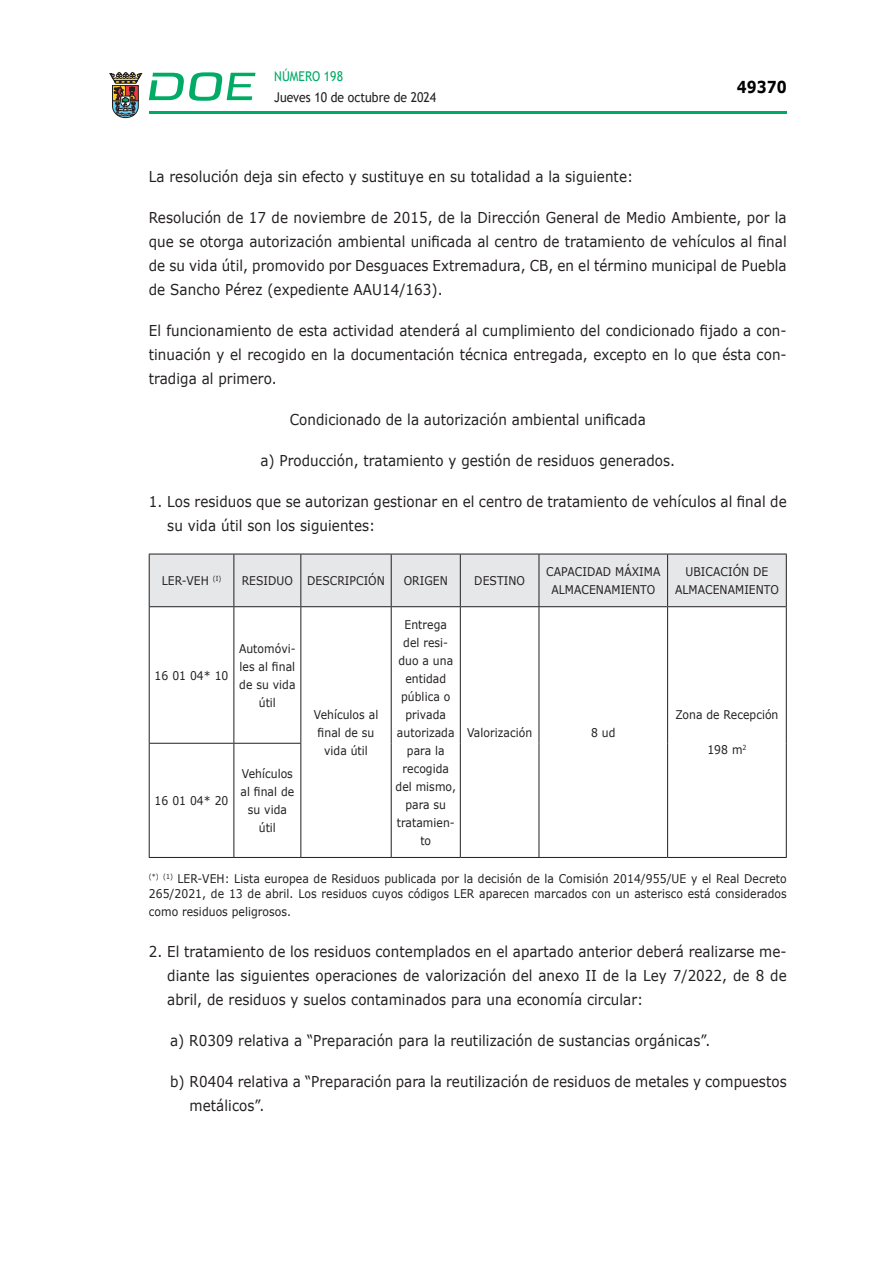
<style>
.page{position:relative;width:893px;height:1263px;background:#fff}
.page>*{position:absolute;margin:0;border:0;box-sizing:border-box;transform-origin:0 0}
.t1{font:700 16.5px "Verdana";color:#000;scale:.85 1}
.CUERPO_DE_TEXTO{font:15px/24px "Verdana";letter-spacing:.005em;color:#231f20;text-align:justify;scale:.9 1}
.t2{font:13.5px "Trebuchet MS";color:#231f20;scale:.9 1}
.t3{font:13.5px "Trebuchet MS";color:#00ab67;scale:.9 1}
.CUERPO_DE_TEXTO-2{font:12px/18px "Verdana";letter-spacing:.005em;color:#231f20;text-align:center;scale:.9 1}
.TABLATITULO{font:12px/18px "Verdana";letter-spacing:.005em;color:#231f20;text-align:center;scale:.9 1}
</style>
<div class="page">
<hr style="left:149px;top:111px;width:638px;height:3px;background:#00ab66">
<svg style="left:109px;top:72px;width:33px;height:46px"></svg>
<svg style="left:149px;top:72px;width:106px;height:29px"></svg>
<div style="left:150px;top:555px;width:636px;height:51px;background:#e6e7e9"></div>
<hr style="left:149px;top:554px;width:85px;height:1px;background:#231f20">
<hr style="left:149px;top:554px;width:1px;height:52px;background:#231f20">
<hr style="left:234px;top:554px;width:67px;height:1px;background:#231f20">
<hr style="left:233px;top:554px;width:1px;height:52px;background:#231f20">
<hr style="left:301px;top:554px;width:90px;height:1px;background:#231f20">
<hr style="left:300px;top:554px;width:1px;height:52px;background:#231f20">
<hr style="left:391px;top:554px;width:69px;height:1px;background:#231f20">
<hr style="left:391px;top:554px;width:1px;height:52px;background:#231f20">
<hr style="left:460px;top:554px;width:79px;height:1px;background:#231f20">
<hr style="left:460px;top:554px;width:1px;height:52px;background:#231f20">
<hr style="left:539px;top:554px;width:129px;height:1px;background:#231f20">
<hr style="left:539px;top:554px;width:1px;height:52px;background:#231f20">
<hr style="left:668px;top:554px;width:119px;height:1px;background:#231f20">
<hr style="left:667px;top:554px;width:1px;height:52px;background:#231f20">
<hr style="left:786px;top:554px;width:1px;height:52px;background:#231f20">
<hr style="left:149px;top:606px;width:85px;height:1px;background:#231f20">
<hr style="left:149px;top:607px;width:1px;height:136px;background:#231f20">
<hr style="left:234px;top:606px;width:67px;height:1px;background:#231f20">
<hr style="left:233px;top:607px;width:1px;height:136px;background:#231f20">
<hr style="left:301px;top:606px;width:90px;height:1px;background:#231f20">
<hr style="left:300px;top:607px;width:1px;height:136px;background:#231f20">
<hr style="left:391px;top:606px;width:69px;height:1px;background:#231f20">
<hr style="left:391px;top:607px;width:1px;height:136px;background:#231f20">
<hr style="left:460px;top:606px;width:79px;height:1px;background:#231f20">
<hr style="left:460px;top:607px;width:1px;height:136px;background:#231f20">
<hr style="left:539px;top:606px;width:129px;height:1px;background:#231f20">
<hr style="left:539px;top:607px;width:1px;height:136px;background:#231f20">
<hr style="left:668px;top:606px;width:119px;height:1px;background:#231f20">
<hr style="left:667px;top:607px;width:1px;height:136px;background:#231f20">
<hr style="left:786px;top:607px;width:1px;height:136px;background:#231f20">
<hr style="left:391px;top:743px;width:1px;height:114px;background:#231f20">
<hr style="left:460px;top:743px;width:1px;height:114px;background:#231f20">
<hr style="left:539px;top:743px;width:1px;height:114px;background:#231f20">
<hr style="left:667px;top:743px;width:1px;height:114px;background:#231f20">
<hr style="left:786px;top:743px;width:1px;height:114px;background:#231f20">
<hr style="left:301px;top:857px;width:90px;height:1px;background:#231f20">
<hr style="left:391px;top:857px;width:69px;height:1px;background:#231f20">
<hr style="left:460px;top:857px;width:79px;height:1px;background:#231f20">
<hr style="left:539px;top:857px;width:129px;height:1px;background:#231f20">
<hr style="left:668px;top:857px;width:119px;height:1px;background:#231f20">
<hr style="left:149px;top:743px;width:85px;height:1px;background:#231f20">
<hr style="left:149px;top:744px;width:1px;height:113px;background:#231f20">
<hr style="left:234px;top:743px;width:67px;height:1px;background:#231f20">
<hr style="left:233px;top:744px;width:1px;height:113px;background:#231f20">
<hr style="left:300px;top:744px;width:1px;height:113px;background:#231f20">
<hr style="left:149px;top:857px;width:85px;height:1px;background:#231f20">
<hr style="left:234px;top:857px;width:67px;height:1px;background:#231f20">
<p class="t3" style="left:274px;top:67px;width:78px">NÚMERO 198</p>
<p class="t2" style="left:274px;top:88px;width:181px">Jueves 10 de octubre de 2024</p>
<p class="t1" style="left:737px;top:75px;width:60px">49370</p>
<p class="CUERPO_DE_TEXTO" style="left:149px;top:164px;width:540px">La resolución deja sin efecto y sustituye en su totalidad a la siguiente:</p>
<p class="CUERPO_DE_TEXTO" style="left:149px;top:205px;width:710px">Resolución de 17 de noviembre de 2015, de la Dirección General de Medio Ambiente, por la que se otorga autorización ambiental unificada al centro de tratamiento de vehículos al final de su vida útil, promovido por Desguaces Extremadura, CB, en el término municipal de Puebla de Sancho Pérez (expediente AAU14/163).</p>
<p class="CUERPO_DE_TEXTO" style="left:149px;top:318px;width:710px">El funcionamiento de esta actividad atenderá al cumplimiento del condicionado fijado a con&shy;tinuación y el recogido en la documentación técnica entregada, excepto en lo que ésta con&shy;tradiga al primero.</p>
<p class="CUERPO_DE_TEXTO" style="left:290px;top:407px;width:397px">Condicionado de la autorización ambiental unificada</p>
<p class="CUERPO_DE_TEXTO" style="left:260px;top:448px;width:462px">a) Producción, tratamiento y gestión de residuos generados.</p>
<p class="CUERPO_DE_TEXTO" style="left:167px;top:489px;width:690px;text-indent:-18px">1. Los residuos que se autorizan gestionar en el centro de tratamiento de vehículos al final de su vida útil son los siguientes:</p>
<p class="TABLATITULO" style="left:162px;top:571px;width:68px">LER-VEH <sup>(I)</sup></p>
<p class="TABLATITULO" style="left:242px;top:571px;width:59px">RESIDUO</p>
<p class="TABLATITULO" style="left:307px;top:571px;width:88px">DESCRIPCIÓN</p>
<p class="TABLATITULO" style="left:404px;top:571px;width:50px">ORIGEN</p>
<p class="TABLATITULO" style="left:474px;top:571px;width:58px">DESTINO</p>
<p class="TABLATITULO" style="left:546px;top:562px;width:128px">CAPACIDAD MÁXIMA<br>ALMACENAMIENTO</p>
<p class="TABLATITULO" style="left:675px;top:562px;width:117px">UBICACIÓN DE<br>ALMACENAMIENTO</p>
<p class="CUERPO_DE_TEXTO-2" style="left:155px;top:666px;width:84px">16 01 04* 10</p>
<p class="CUERPO_DE_TEXTO-2" style="left:239px;top:639px;width:65px">Automóvi&shy;les al final de su vida útil</p>
<p class="CUERPO_DE_TEXTO-2" style="left:155px;top:791px;width:84px">16 01 04* 20</p>
<p class="CUERPO_DE_TEXTO-2" style="left:240px;top:764px;width:61px">Vehículos al final de su vida útil</p>
<p class="CUERPO_DE_TEXTO-2" style="left:314px;top:705px;width:73px">Vehículos al final de su vida útil</p>
<p class="CUERPO_DE_TEXTO-2" style="left:396px;top:615px;width:69px">Entrega del resi&shy;duo a una entidad pública o privada autorizada para la recogida del mismo, para su tratamien&shy;to</p>
<p class="CUERPO_DE_TEXTO-2" style="left:467px;top:723px;width:74px">Valorización</p>
<p class="CUERPO_DE_TEXTO-2" style="left:591px;top:723px;width:29px">8 ud</p>
<p class="CUERPO_DE_TEXTO-2" style="left:675px;top:706px;width:116px">Zona de Recepción</p>
<p class="CUERPO_DE_TEXTO-2" style="left:707px;top:741px;width:45px">198 m<sup>2</sup></p>
<p class="CUERPO_DE_TEXTO-2" style="left:149px;top:871px;width:710px;line-height:14.4px;text-align:left"><sup>(*)</sup> <sup>(1)</sup> LER-VEH: Lista europea de Residuos publicada por la decisión de la Comisión 2014/955/UE y el Real Decreto<br>265/2021, de 13 de abril. Los residuos cuyos códigos LER aparecen marcados con un asterisco está considerados</p>
<p class="CUERPO_DE_TEXTO-2" style="left:149px;top:902px;width:160px">como residuos peligrosos.</p>
<p class="CUERPO_DE_TEXTO" style="left:167px;top:939px;width:690px;text-indent:-18px">2. El tratamiento de los residuos contemplados en el apartado anterior deberá realizarse me&shy;diante las siguientes operaciones de valorización del anexo II de la Ley 7/2022, de 8 de abril, de residuos y suelos contaminados para una economía circular:</p>
<p class="CUERPO_DE_TEXTO" style="left:170px;top:1028px;width:602px">a) R0309 relativa a “Preparación para la reutilización de sustancias orgánicas”.</p>
<p class="CUERPO_DE_TEXTO" style="left:190px;top:1069px;width:665px;text-indent:-19px">b) R0404 relativa a “Preparación para la reutilización de residuos de metales y compuestos metálicos”.</p>
</div>
